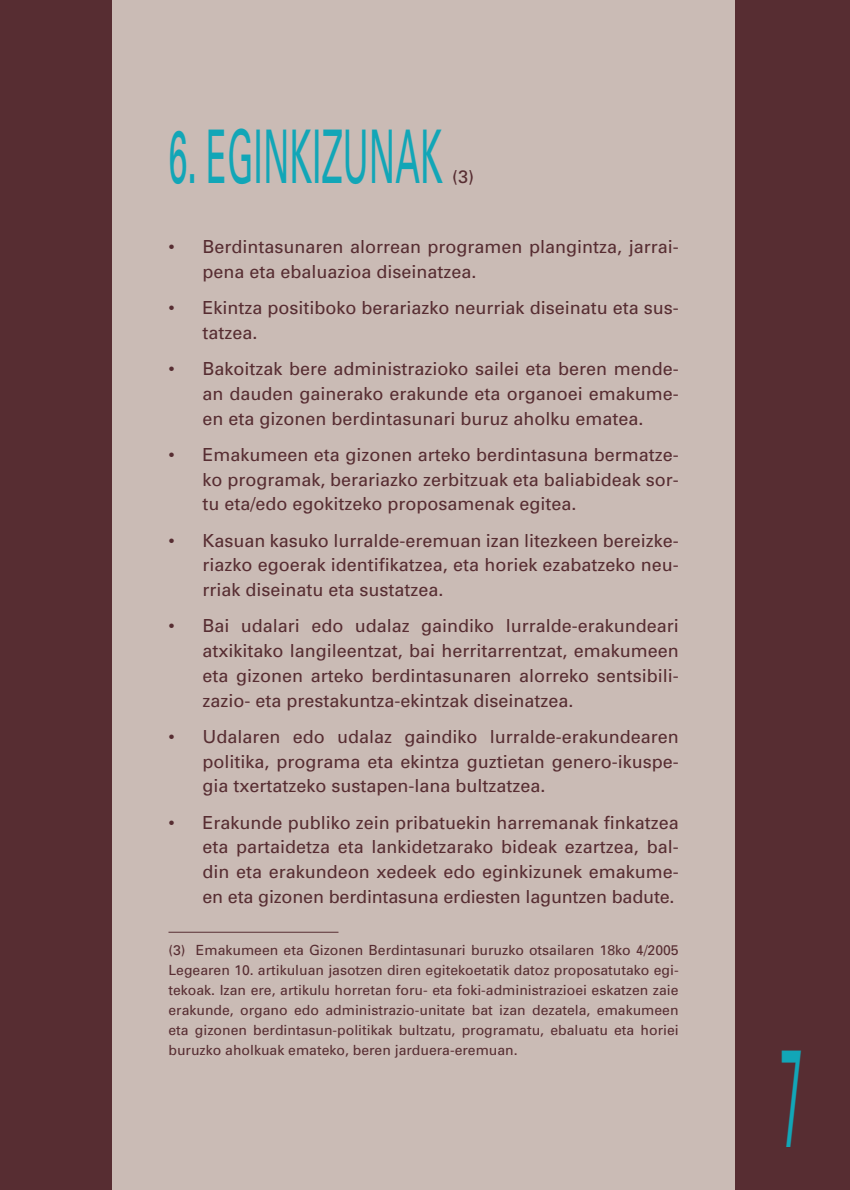
<style>
.page{position:relative;width:850px;height:1190px;background:#cabbb5}
.page>*{position:absolute;margin:0;border:0;box-sizing:border-box;transform-origin:0 0}
.t1{font:139.4px "Univers";color:#12a6b7;scale:.3 1}
.t2{font:74px "Univers";color:#12a6b7;scale:.46 1}
.t3{font:18px/24.8px "Univers";color:#572d32;text-align:justify}
.t4{font:14px/20px "Univers";color:#572d32;text-align:justify}
</style>
<div class="page">
<div style="left:735px;top:0;width:115px;height:1190px;background:#572d32"></div>
<div style="left:0;top:0;width:112px;height:1190px;background:#572d32"></div>
<hr style="left:168px;top:932px;width:170px;height:1px;background:#572d32">
<h2 class="t2" style="left:168px;top:130px;width:598px">6. EGINKIZUNAK</h2>
<p class="t3" style="left:452px;top:166px;width:23px">(3)</p>
<p class="t3" style="left:202px;top:236px;width:478px;text-indent:-34px">• Berdintasunaren alorrean programen plangintza, jarrai&shy;pena eta ebaluazioa diseinatzea.</p>
<p class="t3" style="left:202px;top:297px;width:478px;text-indent:-34px">• Ekintza positiboko berariazko neurriak diseinatu eta sus&shy;tatzea.</p>
<p class="t3" style="left:202px;top:358px;width:478px;text-indent:-34px">• Bakoitzak bere administrazioko sailei eta beren mende&shy;an dauden gainerako erakunde eta organoei emakume&shy;en eta gizonen berdintasunari buruz aholku ematea.</p>
<p class="t3" style="left:202px;top:444px;width:478px;text-indent:-34px">• Emakumeen eta gizonen arteko berdintasuna bermatze&shy;ko programak, berariazko zerbitzuak eta baliabideak sor&shy;tu eta/edo egokitzeko proposamenak egitea.</p>
<p class="t3" style="left:202px;top:529px;width:478px;text-indent:-34px">• Kasuan kasuko lurralde-eremuan izan litezkeen bereizke&shy;riazko egoerak identifikatzea, eta horiek ezabatzeko neu&shy;rriak diseinatu eta sustatzea.</p>
<p class="t3" style="left:202px;top:615px;width:478px;text-indent:-34px">• Bai udalari edo udalaz gaindiko lurralde-erakundeari atxikitako langileentzat, bai herritarrentzat, emakumeen eta gizonen arteko berdintasunaren alorreko sentsibili&shy;zazio- eta prestakuntza-ekintzak diseinatzea.</p>
<p class="t3" style="left:202px;top:726px;width:478px;text-indent:-34px">• Udalaren edo udalaz gaindiko lurralde-erakundearen politika, programa eta ekintza guztietan genero-ikuspe&shy;gia txertatzeko sustapen-lana bultzatzea.</p>
<p class="t3" style="left:202px;top:811px;width:478px;text-indent:-34px">• Erakunde publiko zein pribatuekin harremanak finkatzea eta partaidetza eta lankidetzarako bideak ezartzea, bal&shy;din eta erakundeon xedeek edo eginkizunek emakume&shy;en eta gizonen berdintasuna erdiesten laguntzen badute.</p>
<p class="t4" style="left:168px;top:942px;width:512px">(3) Emakumeen eta Gizonen Berdintasunari buruzko otsailaren 18ko 4/2005<br>Legearen 10. artikuluan jasotzen diren egitekoetatik datoz proposatutako egi&shy;tekoak. Izan ere, artikulu horretan foru- eta foki-administrazioei eskatzen zaie erakunde, organo edo administrazio-unitate bat izan dezatela, emakumeen eta gizonen berdintasun-politikak bultzatu, programatu, ebaluatu eta horiei buruzko aholkuak emateko, beren jarduera-eremuan.</p>
<h1 class="t1" style="left:781px;top:1046px;width:79px">7</h1>
</div>
